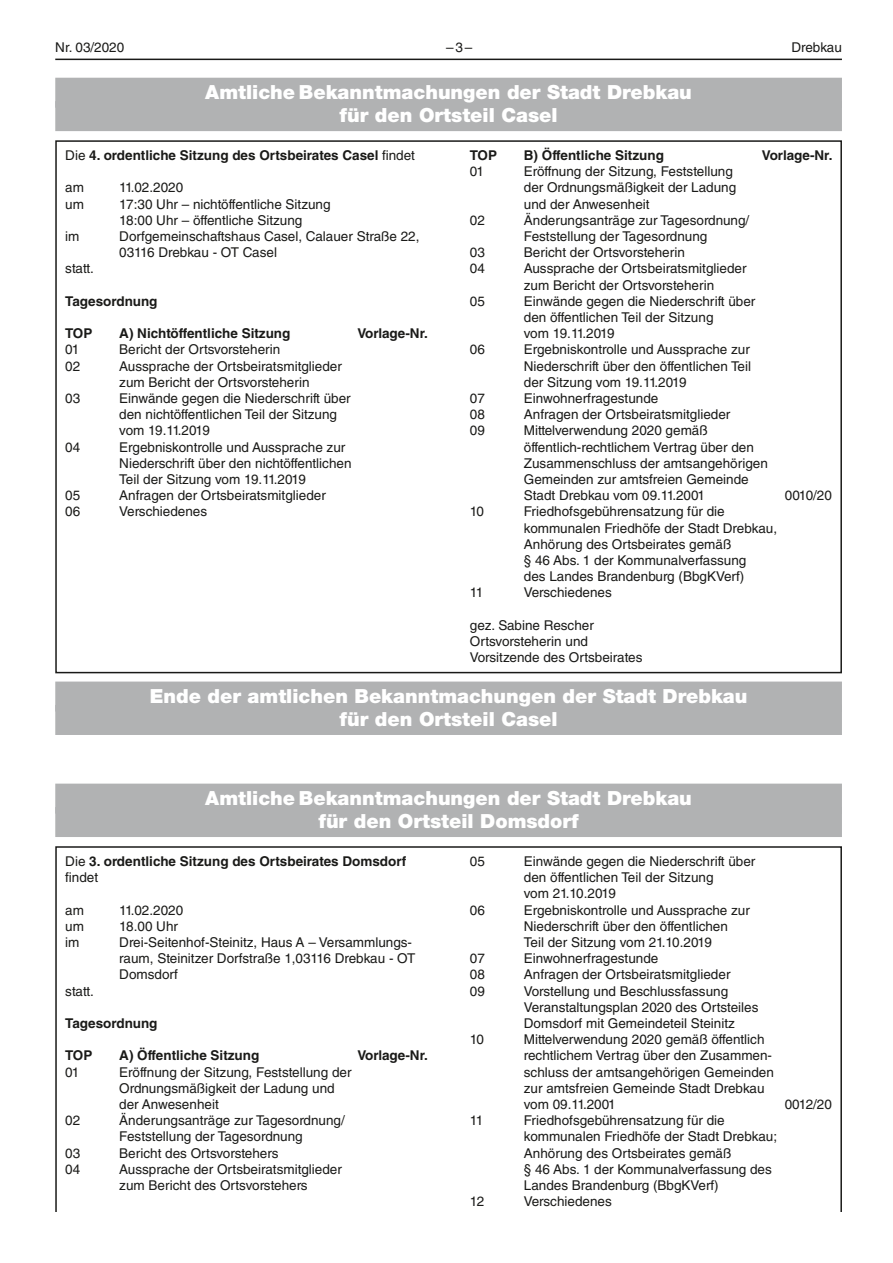
<style>
.page{position:relative;width:893px;height:1263px;background:#fff}
.page>*{position:absolute;margin:0;border:0;box-sizing:border-box;transform-origin:0 0}
.t1{font:900 19.5px/23.4px "Helvetica Neue LT Std";color:#fff;text-align:center}
.t2{font:13.5px/16.2px "Helvetica LT Std";color:#1a1a18}
.t3{font:700 13.5px/16.2px "Helvetica LT Std";color:#1a1a18}
.s1{font-weight:400}
</style>
<div class="page">
<hr style="left:55px;top:59px;width:787px;height:1px;background:#1a1a18">
<div style="left:55px;top:681px;width:787px;height:30px;background:#b1b2b3"></div>
<div style="left:55px;top:705px;width:787px;height:30px;background:#b1b2b3"></div>
<div style="left:55px;top:78px;width:787px;height:30px;background:#b1b2b3"></div>
<div style="left:55px;top:101px;width:787px;height:30px;background:#b1b2b3"></div>
<div style="left:55px;top:784px;width:787px;height:30px;background:#b1b2b3"></div>
<div style="left:55px;top:807px;width:787px;height:30px;background:#b1b2b3"></div>
<p class="t2" style="left:55px;top:39px;width:71px">Nr. 03/2020</p>
<p class="t2" style="left:446px;top:39px;width:27px">–3–</p>
<p class="t2" style="left:791px;top:39px;width:52px">Drebkau</p>
<h1 class="t1" style="left:205px;top:80px;width:488px">Amtliche Bekanntmachungen der Stadt Drebkau für den Ortsteil Casel</h1>
<p class="t3" style="left:65px;top:147px;width:351px"><span class="s1">Die</span> 4. ordentliche Sitzung des Ortsbeirates Casel <span class="s1">findet</span></p>
<p class="t2" style="left:65px;top:180px;width:20px">am</p>
<p class="t2" style="left:119px;top:180px;width:65px">11.02.2020</p>
<p class="t2" style="left:65px;top:196px;width:20px">um</p>
<p class="t2" style="left:119px;top:196px;width:213px">17:30 Uhr – nichtöffentliche Sitzung<br>18:00 Uhr – öffentliche Sitzung</p>
<p class="t2" style="left:65px;top:228px;width:16px">im</p>
<p class="t2" style="left:119px;top:228px;width:302px">Dorfgemeinschaftshaus Casel, Calauer Straße 22,<br>03116 Drebkau - OT Casel</p>
<p class="t2" style="left:65px;top:261px;width:30px">statt.</p>
<p class="t3" style="left:65px;top:293px;width:94px">Tagesordnung</p>
<p class="t3" style="left:65px;top:325px;width:29px">TOP</p>
<p class="t3" style="left:119px;top:325px;width:173px">A) Nichtöffentliche Sitzung</p>
<p class="t3" style="left:357px;top:325px;width:72px">Vorlage-Nr.</p>
<p class="t2" style="left:65px;top:342px;width:15px">01</p>
<p class="t2" style="left:119px;top:342px;width:163px">Bericht der Ortsvorsteherin</p>
<p class="t2" style="left:65px;top:358px;width:17px">02</p>
<p class="t2" style="left:119px;top:358px;width:224px">Aussprache der Ortsbeiratsmitglieder zum Bericht der Ortsvorsteherin</p>
<p class="t2" style="left:65px;top:390px;width:17px">03</p>
<p class="t2" style="left:119px;top:390px;width:233px">Einwände gegen die Niederschrift über den nichtöffentlichen Teil der Sitzung vom 19.11.2019</p>
<p class="t2" style="left:65px;top:439px;width:17px">04</p>
<p class="t2" style="left:119px;top:439px;width:234px">Ergebniskontrolle und Aussprache zur<br>Niederschrift über den nichtöffentlichen<br>Teil der Sitzung vom 19.11.2019</p>
<p class="t2" style="left:65px;top:487px;width:17px">05</p>
<p class="t2" style="left:119px;top:487px;width:208px">Anfragen der Ortsbeiratsmitglieder</p>
<p class="t2" style="left:65px;top:504px;width:17px">06</p>
<p class="t2" style="left:119px;top:504px;width:89px">Verschiedenes</p>
<p class="t3" style="left:470px;top:147px;width:29px">TOP</p>
<p class="t3" style="left:524px;top:147px;width:142px">B) Öffentliche Sitzung</p>
<p class="t3" style="left:762px;top:147px;width:72px">Vorlage-Nr.</p>
<p class="t2" style="left:470px;top:163px;width:15px">01</p>
<p class="t2" style="left:524px;top:163px;width:214px">Eröffnung der Sitzung, Feststellung der Ordnungsmäßigkeit der Ladung und der Anwesenheit</p>
<p class="t2" style="left:470px;top:212px;width:17px">02</p>
<p class="t2" style="left:524px;top:212px;width:227px">Änderungsanträge zur Tagesordnung/<br>Feststellung der Tagesordnung</p>
<p class="t2" style="left:470px;top:244px;width:17px">03</p>
<p class="t2" style="left:524px;top:244px;width:163px">Bericht der Ortsvorsteherin</p>
<p class="t2" style="left:470px;top:261px;width:17px">04</p>
<p class="t2" style="left:524px;top:261px;width:224px">Aussprache der Ortsbeiratsmitglieder zum Bericht der Ortsvorsteherin</p>
<p class="t2" style="left:470px;top:293px;width:17px">05</p>
<p class="t2" style="left:524px;top:293px;width:233px">Einwände gegen die Niederschrift über den öffentlichen Teil der Sitzung<br>vom 19.11.2019</p>
<p class="t2" style="left:470px;top:342px;width:17px">06</p>
<p class="t2" style="left:524px;top:342px;width:229px;text-align:justify">Ergebniskontrolle und Aussprache zur Niederschrift über den öffentlichen Teil der Sitzung vom 19.11.2019</p>
<p class="t2" style="left:470px;top:390px;width:17px">07</p>
<p class="t2" style="left:524px;top:390px;width:136px">Einwohnerfragestunde</p>
<p class="t2" style="left:470px;top:406px;width:17px">08</p>
<p class="t2" style="left:524px;top:406px;width:208px">Anfragen der Ortsbeiratsmitglieder</p>
<p class="t2" style="left:470px;top:423px;width:17px">09</p>
<p class="t2" style="left:524px;top:423px;width:246px">Mittelverwendung 2020 gemäß öffentlich-rechtlichem Vertrag über den Zusammenschluss der amtsangehörigen Gemeinden zur amtsfreien Gemeinde Stadt Drebkau vom 09.11.2001</p>
<p class="t2" style="left:785px;top:487px;width:49px">0010/20</p>
<p class="t2" style="left:470px;top:504px;width:16px">10</p>
<p class="t2" style="left:524px;top:504px;width:255px">Friedhofsgebührensatzung für die kommunalen Friedhöfe der Stadt Drebkau, Anhörung des Ortsbeirates gemäß<br>§ 46 Abs. 1 der Kommunalverfassung<br>des Landes Brandenburg (BbgKVerf)</p>
<p class="t2" style="left:470px;top:585px;width:15px">11</p>
<p class="t2" style="left:524px;top:585px;width:89px">Verschiedenes</p>
<p class="t2" style="left:470px;top:617px;width:174px">gez. Sabine Rescher<br>Ortsvorsteherin und<br>Vorsitzende des Ortsbeirates</p>
<h1 class="t1" style="left:150px;top:684px;width:599px">Ende der amtlichen Bekanntmachungen der Stadt Drebkau für den Ortsteil Casel</h1>
<h1 class="t1" style="left:205px;top:786px;width:488px">Amtliche Bekanntmachungen der Stadt Drebkau für den Ortsteil Domsdorf</h1>
<p class="t3" style="left:65px;top:853px;width:342px"><span class="s1">Die</span> 3. ordentliche Sitzung des Ortsbeirates Domsdorf <span class="s1">findet</span></p>
<p class="t2" style="left:65px;top:902px;width:20px">am</p>
<p class="t2" style="left:119px;top:902px;width:65px">11.02.2020</p>
<p class="t2" style="left:65px;top:918px;width:20px">um</p>
<p class="t2" style="left:119px;top:918px;width:60px">18.00 Uhr</p>
<p class="t2" style="left:65px;top:934px;width:16px">im</p>
<p class="t2" style="left:119px;top:934px;width:298px">Drei-Seitenhof-Steinitz, Haus A – Versammlungs&shy;raum, Steinitzer Dorfstraße 1,03116 Drebkau - OT<br>Domsdorf</p>
<p class="t2" style="left:65px;top:983px;width:30px">statt.</p>
<p class="t3" style="left:65px;top:1015px;width:94px">Tagesordnung</p>
<p class="t3" style="left:65px;top:1047px;width:29px">TOP</p>
<p class="t3" style="left:119px;top:1047px;width:142px">A) Öffentliche Sitzung</p>
<p class="t3" style="left:357px;top:1047px;width:72px">Vorlage-Nr.</p>
<p class="t2" style="left:65px;top:1064px;width:15px">01</p>
<p class="t2" style="left:119px;top:1064px;width:234px">Eröffnung der Sitzung, Feststellung der<br>Ordnungsmäßigkeit der Ladung und der Anwesenheit</p>
<p class="t2" style="left:65px;top:1112px;width:17px">02</p>
<p class="t2" style="left:119px;top:1112px;width:227px">Änderungsanträge zur Tagesordnung/<br>Feststellung der Tagesordnung</p>
<p class="t2" style="left:65px;top:1145px;width:17px">03</p>
<p class="t2" style="left:119px;top:1145px;width:161px">Bericht des Ortsvorstehers</p>
<p class="t2" style="left:65px;top:1161px;width:17px">04</p>
<p class="t2" style="left:119px;top:1161px;width:224px">Aussprache der Ortsbeiratsmitglieder zum Bericht des Ortsvorstehers</p>
<p class="t2" style="left:470px;top:853px;width:17px">05</p>
<p class="t2" style="left:524px;top:853px;width:233px">Einwände gegen die Niederschrift über den öffentlichen Teil der Sitzung<br>vom 21.10.2019</p>
<p class="t2" style="left:470px;top:902px;width:17px">06</p>
<p class="t2" style="left:524px;top:902px;width:228px">Ergebniskontrolle und Aussprache zur<br>Niederschrift über den öffentlichen<br>Teil der Sitzung vom 21.10.2019</p>
<p class="t2" style="left:470px;top:950px;width:17px">07</p>
<p class="t2" style="left:524px;top:950px;width:136px">Einwohnerfragestunde</p>
<p class="t2" style="left:470px;top:966px;width:17px">08</p>
<p class="t2" style="left:524px;top:966px;width:208px">Anfragen der Ortsbeiratsmitglieder</p>
<p class="t2" style="left:470px;top:983px;width:17px">09</p>
<p class="t2" style="left:524px;top:983px;width:236px">Vorstellung und Beschlussfassung<br>Veranstaltungsplan 2020 des Ortsteiles<br>Domsdorf mit Gemeindeteil Steinitz</p>
<p class="t2" style="left:470px;top:1031px;width:16px">10</p>
<p class="t2" style="left:524px;top:1031px;width:252px">Mittelverwendung 2020 gemäß öffentlich rechtlichem Vertrag über den Zusammen&shy;schluss der amtsangehörigen Gemeinden zur amtsfreien Gemeinde Stadt Drebkau vom 09.11.2001</p>
<p class="t2" style="left:470px;top:1112px;width:15px">11</p>
<p class="t2" style="left:524px;top:1112px;width:255px">Friedhofsgebührensatzung für die kommunalen Friedhöfe der Stadt Drebkau; Anhörung des Ortsbeirates gemäß<br>§ 46 Abs. 1 der Kommunalverfassung des Landes Brandenburg (BbgKVerf)</p>
<p class="t2" style="left:470px;top:1193px;width:16px">12</p>
<p class="t2" style="left:524px;top:1193px;width:89px">Verschiedenes</p>
<p class="t2" style="left:785px;top:1096px;width:49px">0012/20</p>
</div>
